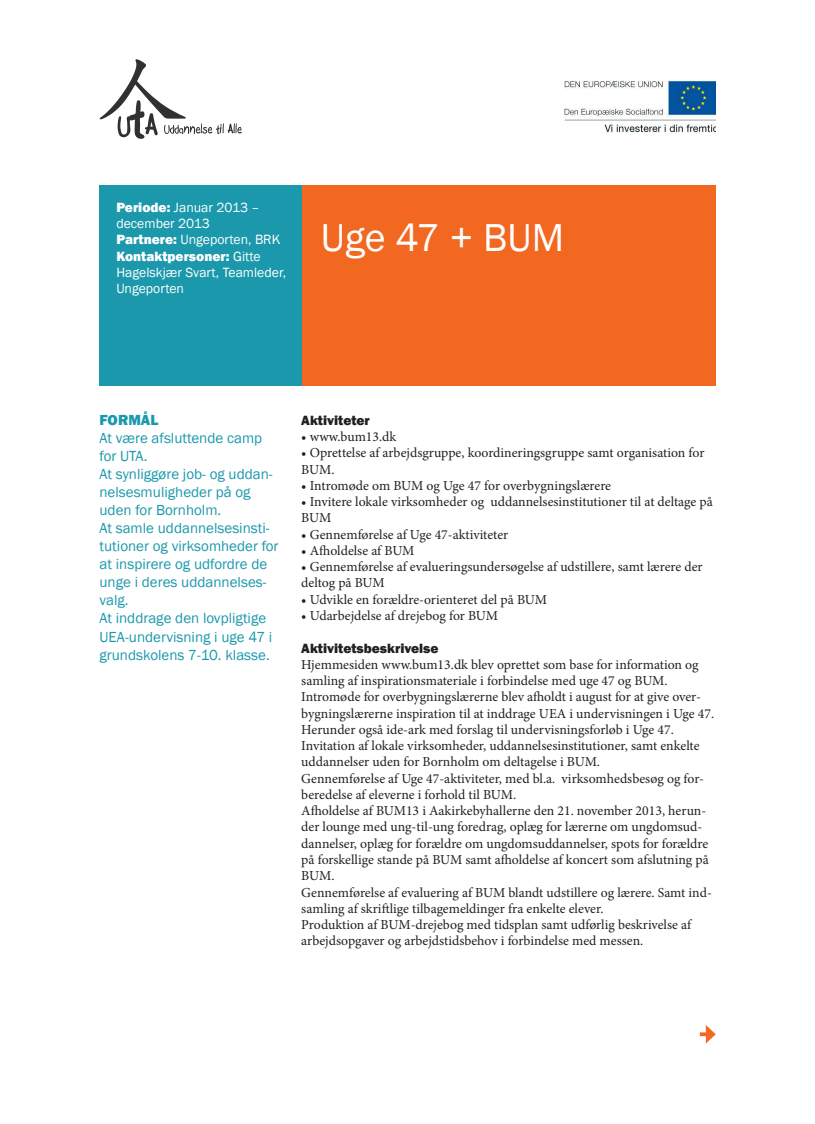
<style>
.page{position:relative;width:815px;height:1124px;background:#fff}
.page>*{position:absolute;margin:0;border:0;box-sizing:border-box;transform-origin:0 0}
.t1{font:40px "Franklin Gothic";color:#fff}
.t2{font:15px/18px "Franklin Gothic";color:#1b98ac}
.t3{font:800 15px "Franklin Gothic";color:#1b98ac}
.t4{font:13.75px/16.2px "Minion Pro";color:#231f20}
.t5{font:13.75px/16.2px "Franklin Gothic";color:#fff}
.t6{font:800 13.75px "Franklin Gothic";color:#231f20}
.s1{font-weight:800}
</style>
<div class="page">
<img style="left:565px;top:81px;width:151px;height:52px">
<svg style="left:100px;top:59px;width:142px;height:80px"></svg>
<div style="left:301px;top:185px;width:415px;height:201px;background:#f36821"></div>
<div style="left:99px;top:185px;width:202px;height:201px;background:#1b98ac"></div>
<svg style="left:700px;top:1025px;width:16px;height:18px"></svg>
<p class="t5" style="left:116px;top:199px;width:171px"><span class="s1">Periode:</span> Januar 2013 – december 2013<br><span class="s1">Partnere:</span> Ungeporten, BRK<br><span class="s1">Kontaktpersoner:</span> Gitte<br>Hagelskjær Svart, Teamleder,<br>Ungeporten</p>
<h1 class="t1" style="left:321px;top:213px;width:245px">Uge 47 + BUM</h1>
<p class="t3" style="left:100px;top:410px;width:61px">Formål</p>
<p class="t2" style="left:100px;top:429px;width:181px">At være afsluttende camp for UTA.<br>At synliggøre job- og uddan&shy;nelsesmuligheder på og uden for Bornholm.<br>At samle uddannelsesinsti&shy;tutioner og virksomheder for at inspirere og udfordre de unge i deres uddannelses&shy;valg.<br>At inddrage den lovpligtige<br>UEA-undervisning i uge 47 i grundskolens 7-10. klasse.</p>
<p class="t6" style="left:301px;top:411px;width:70px">Aktiviteter</p>
<p class="t4" style="left:301px;top:428px;width:97px">• www.bum13.dk</p>
<p class="t4" style="left:301px;top:445px;width:405px">• Oprettelse af arbejdsgruppe, koordineringsgruppe samt organisation for<br>BUM.</p>
<p class="t4" style="left:301px;top:477px;width:311px">• Intromøde om BUM og Uge 47 for overbygningslærere</p>
<p class="t4" style="left:301px;top:493px;width:413px">• Invitere lokale virksomheder og uddannelsesinstitutioner til at deltage på<br>BUM</p>
<p class="t4" style="left:301px;top:526px;width:209px">• Gennemførelse af Uge 47-aktiviteter</p>
<p class="t4" style="left:301px;top:542px;width:115px">• Afholdelse af BUM</p>
<p class="t4" style="left:301px;top:558px;width:403px">• Gennemførelse af evalueringsundersøgelse af udstillere, samt lærere der deltog på BUM</p>
<p class="t4" style="left:301px;top:591px;width:247px">• Udvikle en forældre-orienteret del på BUM</p>
<p class="t4" style="left:301px;top:607px;width:198px">• Udarbejdelse af drejebog for BUM</p>
<p class="t6" style="left:301px;top:639px;width:139px">Aktivitetsbeskrivelse</p>
<p class="t4" style="left:301px;top:656px;width:414px">Hjemmesiden www.bum13.dk blev oprettet som base for information og samling af inspirationsmateriale i forbindelse med uge 47 og BUM.<br>Intromøde for overbygningslærerne blev afholdt i august for at give over&shy;bygningslærerne inspiration til at inddrage UEA i undervisningen i Uge 47.<br>Herunder også ide-ark med forslag til undervisningsforløb i Uge 47.<br>Invitation af lokale virksomheder, uddannelsesinstitutioner, samt enkelte uddannelser uden for Bornholm om deltagelse i BUM.<br>Gennemførelse af Uge 47-aktiviteter, med bl.a. virksomhedsbesøg og for&shy;beredelse af eleverne i forhold til BUM.<br>Afholdelse af BUM13 i Aakirkebyhallerne den 21. november 2013, herun&shy;der lounge med ung-til-ung foredrag, oplæg for lærerne om ungdomsud&shy;dannelser, oplæg for forældre om ungdomsuddannelser, spots for forældre på forskellige stande på BUM samt afholdelse af koncert som afslutning på BUM.<br>Gennemførelse af evaluering af BUM blandt udstillere og lærere. Samt ind&shy;samling af skriftlige tilbagemeldinger fra enkelte elever.<br>Produktion af BUM-drejebog med tidsplan samt udførlig beskrivelse af arbejdsopgaver og arbejdstidsbehov i forbindelse med messen.</p>
</div>
